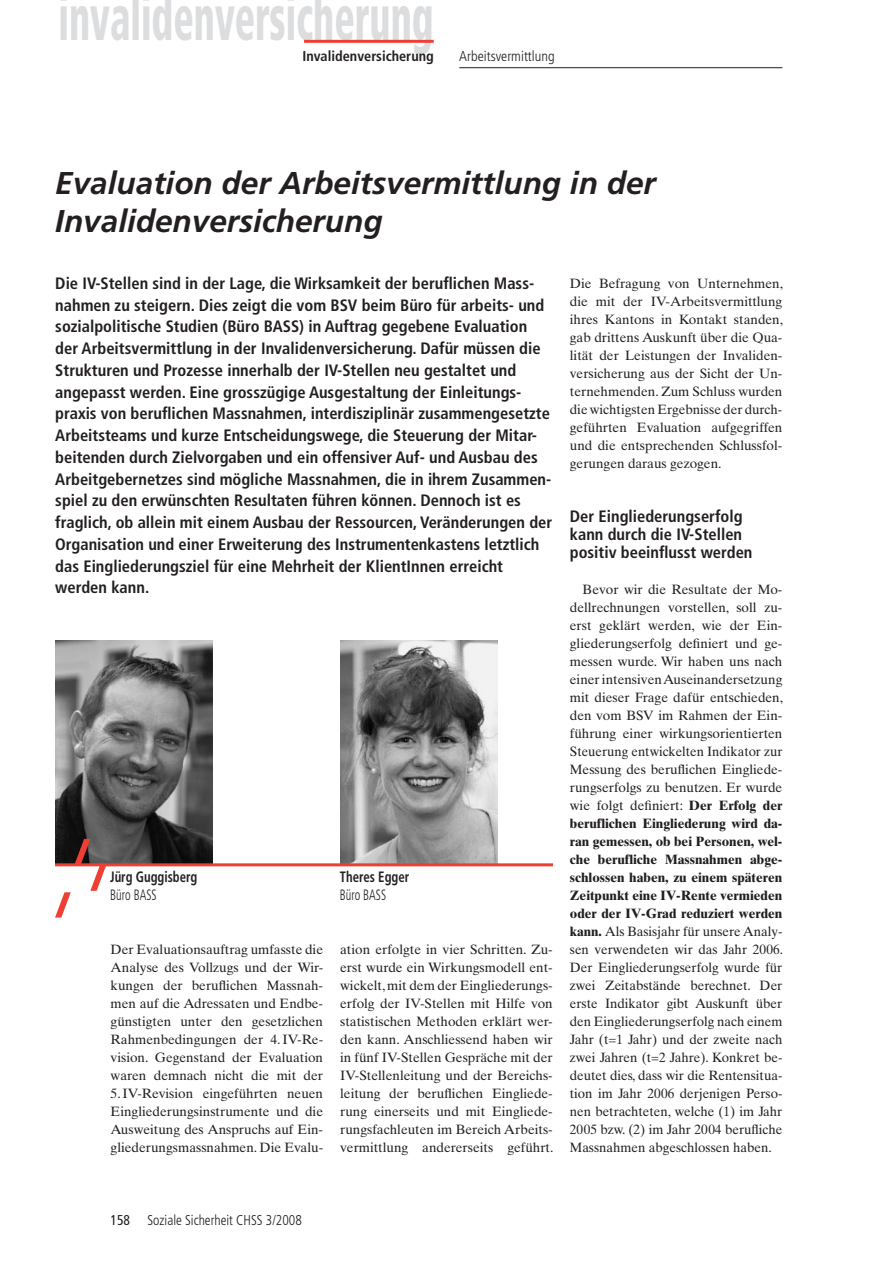
<style>
.page{position:relative;width:893px;height:1263px;background:#fff}
.page>*{position:absolute;margin:0;border:0;box-sizing:border-box;transform-origin:0 0}
.t1{font:900 condensed 64.5px "Frutiger LT Std";color:#dcdddf;scale:.59 1}
.t2{font:italic 700 31.5px/38.2px "Frutiger LT Std";color:#231f20}
.t3{font:700 condensed 16.5px/21.8px "Frutiger LT Std";color:#231f20}
.t4{font:700 condensed 15px "Frutiger LT Std";color:#231f20;scale:.85 1}
.t5{font:300 condensed 15px "Frutiger LT Std";color:#231f20;scale:.8 1}
.t6{font:300 condensed 14.25px "Frutiger LT Std";color:#231f20;scale:.95 1}
.t7{font:700 condensed 14.25px "Frutiger LT Std";color:#231f20}
.t8{font:300 condensed 14.25px "Frutiger LT Std";color:#231f20}
.t9{font:13.5px/18px "Times Ten LT Std";color:#231f20;text-align:justify}
.t10{font:700 13.5px/18px "Times Ten";color:#231f20;text-align:justify}
.s1{font-family:"Times Ten";font-weight:700}
.s2{font-weight:400}
</style>
<div class="page">
<hr style="left:304px;top:40px;width:130px;height:3px;background:#ee3f34">
<hr style="left:459px;top:67px;width:323px;height:1px;background:#231f20">
<img style="left:55px;top:640px;width:158px;height:223px">
<img style="left:340px;top:640px;width:157px;height:223px">
<svg style="left:55px;top:839px;width:51px;height:78px"></svg>
<hr style="left:55px;top:863px;width:498px;height:3px;background:#ee3f34">
<h1 class="t1" style="left:59px;top:-21px;width:637px">invalidenversicherung</h1>
<p class="t7" style="left:302px;top:47px;width:133px">Invalidenversicherung</p>
<p class="t8" style="left:459px;top:48px;width:97px">Arbeitsvermittlung</p>
<h2 class="t2" style="left:55px;top:164px;width:602px">Evaluation der Arbeitsvermittlung in der<br>Invalidenversicherung</h2>
<p class="t3" style="left:55px;top:272px;width:498px">Die IV-Stellen sind in der Lage, die Wirksamkeit der beruflichen Mass&shy;nahmen zu steigern. Dies zeigt die vom BSV beim Büro für arbeits- und sozialpolitische Studien (Büro BASS) in Auftrag gegebene Evaluation der Arbeitsvermittlung in der Invalidenversicherung. Dafür müssen die Strukturen und Prozesse innerhalb der IV-Stellen neu gestaltet und angepasst werden. Eine grosszügige Ausgestaltung der Einleitungs&shy;praxis von beruflichen Massnahmen, interdisziplinär zusammengesetzte Arbeitsteams und kurze Entscheidungswege, die Steuerung der Mitar&shy;beitenden durch Zielvorgaben und ein offensiver Auf- und Ausbau des Arbeitgebernetzes sind mögliche Massnahmen, die in ihrem Zusammen&shy;spiel zu den erwünschten Resultaten führen können. Dennoch ist es fraglich, ob allein mit einem Ausbau der Ressourcen, Veränderungen der Organisation und einer Erweiterung des Instrumentenkastens letztlich das Eingliederungsziel für eine Mehrheit der KlientInnen erreicht werden kann.</p>
<p class="t4" style="left:110px;top:868px;width:104px">Jürg Guggisberg</p>
<p class="t4" style="left:340px;top:868px;width:83px">Theres Egger</p>
<p class="t5" style="left:110px;top:886px;width:59px">Büro BASS</p>
<p class="t5" style="left:340px;top:886px;width:59px">Büro BASS</p>
<p class="t9" style="left:111px;top:940px;width:214px">Der Evaluationsauftrag umfasste die Analyse des Vollzugs und der Wir&shy;kungen der beruflichen Massnah&shy;men auf die Adressaten und Endbe&shy;günstigten unter den gesetzlichen Rahmenbedingungen der 4. IV-Re&shy;vision. Gegenstand der Evaluation waren demnach nicht die mit der</p>
<p class="t9" style="left:111px;top:1084px;width:214px">5. IV-Revision eingeführten neuen Eingliederungsinstrumente und die Ausweitung des Anspruchs auf Ein&shy;gliederungsmassnahmen. Die Evalu-</p>
<p class="t9" style="left:340px;top:940px;width:215px">ation erfolgte in vier Schritten. Zu&shy;erst wurde ein Wirkungsmodell ent&shy;wickelt, mit dem der Eingliederungs&shy;erfolg der IV-Stellen mit Hilfe von statistischen Methoden erklärt wer&shy;den kann. Anschliessend haben wir in fünf IV-Stellen Gespräche mit der IV-Stellenleitung und der Bereichs&shy;leitung der beruflichen Eingliede&shy;rung einerseits und mit Eingliede&shy;rungsfachleuten im Bereich Arbeits&shy;vermittlung andererseits geführt.</p>
<p class="t9" style="left:570px;top:274px;width:215px">Die Befragung von Unternehmen, die mit der IV-Arbeitsvermittlung ihres Kantons in Kontakt standen, gab drittens Auskunft über die Qua&shy;lität der Leistungen der Invaliden&shy;versicherung aus der Sicht der Un&shy;ternehmenden. Zum Schluss wurden die wichtigsten Ergebnisse der durch&shy;geführten Evaluation aufgegriffen und die entsprechenden Schlussfol&shy;gerungen daraus gezogen.</p>
<p class="t3" style="left:570px;top:507px;width:184px;line-height:18px">Der Eingliederungserfolg kann durch die IV-Stellen positiv beeinflusst werden</p>
<p class="t9" style="left:570px;top:580px;width:215px;text-align:left;text-indent:13px">Bevor wir die Resultate der Mo&shy;dellrechnungen vorstellen, soll zu&shy;erst geklärt werden, wie der Ein&shy;gliederungserfolg definiert und ge&shy;messen wurde. Wir haben uns nach einer intensiven Auseinandersetzung mit dieser Frage dafür entschieden, den vom BSV im Rahmen der Ein&shy;führung einer wirkungsorientierten Steuerung entwickelten Indikator zur Messung des beruflichen Eingliede&shy;rungserfolgs zu benutzen. Er wurde wie folgt definiert: <span class="s1">Der Erfolg der</span></p>
<p class="t10" style="left:570px;top:814px;width:214px">beruflichen Eingliederung wird da&shy;ran gemessen, ob bei Personen, wel&shy;che berufliche Massnahmen abge&shy;schlossen haben, zu einem späteren Zeitpunkt eine IV-Rente vermieden oder der IV-Grad reduziert werden</p>
<p class="t9" style="left:570px;top:922px;width:215px"><span class="s1">kann.</span> Als Basisjahr für unsere Analy&shy;sen verwendeten wir das Jahr 2006.<br>Der Eingliederungserfolg wurde für zwei Zeitabstände berechnet. Der erste Indikator gibt Auskunft über den Eingliederungserfolg nach einem Jahr (t=1 Jahr) und der zweite nach zwei Jahren (t=2 Jahre). Konkret be&shy;deutet dies, dass wir die Rentensitua&shy;tion im Jahr 2006 derjenigen Perso&shy;nen betrachteten, welche (1) im Jahr 2005 bzw. (2) im Jahr 2004 berufliche Massnahmen abgeschlossen haben.</p>
<p class="t6" style="left:111px;top:1212px;width:203px"><span class="s2">158</span> Soziale Sicherheit CHSS 3/2008</p>
</div>
